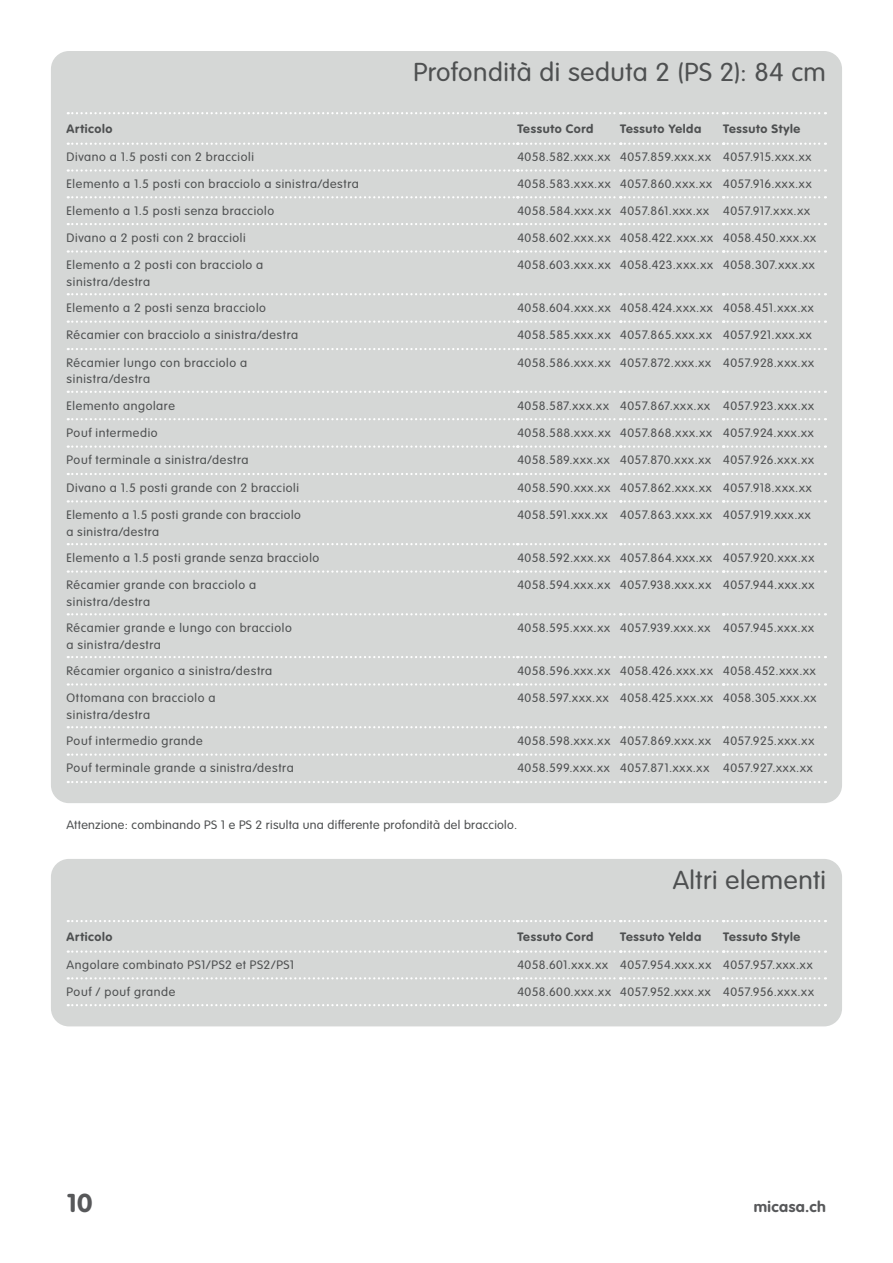
<style>
.page{position:relative;width:893px;height:1263px;background:#fff}
.page>*{position:absolute;margin:0;border:0;box-sizing:border-box;transform-origin:0 0}
.t1{font:300 25.5px "VAG Rounded Std";letter-spacing:.02em;color:#4e5051;scale:1.05 1}
.t2{font:700 25.5px "VAG Rounded Std";color:#57585a;scale:1.05 1}
.t3{font:700 15px "VAG Rounded Std";letter-spacing:.03em;color:#57585a;scale:1.05 1}
.t4{font:300 12px/16.5px "VAG Rounded Std";letter-spacing:.045em;color:#4e5051;scale:1.05 1}
.t5{font:700 12px "VAG Rounded Std";letter-spacing:.05em;color:#4e5051;scale:1.05 1}
.t6{font:300 12px "VAG Rounded Std";letter-spacing:.02em;color:#4e5051;scale:1.05 1}
.t7{font:300 12px/16.5px "VAG Rounded Std";letter-spacing:.045em;color:#4e5051;scale:1.04 1}
</style>
<div class="page">
<div style="left:51px;top:859px;width:791px;height:167px;background:#d5d7d6;border-radius:18px"></div>
<div style="left:51px;top:51px;width:791px;height:752px;background:#d5d7d6;border-radius:18px"></div>
<svg style="left:68px;top:112px;width:758px;height:2px"></svg>
<svg style="left:68px;top:143px;width:758px;height:2px"></svg>
<svg style="left:68px;top:169px;width:758px;height:3px"></svg>
<svg style="left:68px;top:196px;width:758px;height:2px"></svg>
<svg style="left:68px;top:223px;width:758px;height:2px"></svg>
<svg style="left:68px;top:250px;width:758px;height:3px"></svg>
<svg style="left:68px;top:293px;width:758px;height:2px"></svg>
<svg style="left:68px;top:320px;width:758px;height:3px"></svg>
<svg style="left:68px;top:348px;width:758px;height:2px"></svg>
<svg style="left:68px;top:391px;width:758px;height:2px"></svg>
<svg style="left:68px;top:418px;width:758px;height:2px"></svg>
<svg style="left:68px;top:445px;width:758px;height:3px"></svg>
<svg style="left:68px;top:473px;width:758px;height:2px"></svg>
<svg style="left:68px;top:500px;width:758px;height:2px"></svg>
<svg style="left:68px;top:543px;width:758px;height:2px"></svg>
<svg style="left:68px;top:570px;width:758px;height:3px"></svg>
<svg style="left:68px;top:613px;width:758px;height:2px"></svg>
<svg style="left:68px;top:656px;width:758px;height:2px"></svg>
<svg style="left:68px;top:683px;width:758px;height:3px"></svg>
<svg style="left:68px;top:726px;width:758px;height:2px"></svg>
<svg style="left:68px;top:753px;width:758px;height:3px"></svg>
<svg style="left:68px;top:781px;width:758px;height:2px"></svg>
<svg style="left:68px;top:920px;width:758px;height:2px"></svg>
<svg style="left:68px;top:950px;width:758px;height:3px"></svg>
<svg style="left:68px;top:977px;width:758px;height:2px"></svg>
<svg style="left:68px;top:1004px;width:758px;height:2px"></svg>
<h1 class="t1" style="left:413px;top:58px;width:394px">Profondità di seduta 2 (PS 2): 84 cm</h1>
<p class="t5" style="left:67px;top:122px;width:45px">Articolo</p>
<p class="t5" style="left:517px;top:122px;width:74px">Tessuto Cord</p>
<p class="t5" style="left:620px;top:122px;width:79px">Tessuto Yelda</p>
<p class="t5" style="left:723px;top:122px;width:75px">Tessuto Style</p>
<p class="t4" style="left:67px;top:149px;width:180px">Divano a 1.5 posti con 2 braccioli</p>
<p class="t4" style="left:517px;top:149px;width:282px">4058.582.xxx.xx 4057.859.xxx.xx 4057.915.xxx.xx</p>
<p class="t4" style="left:67px;top:176px;width:280px">Elemento a 1.5 posti con bracciolo a sinistra/destra</p>
<p class="t4" style="left:517px;top:176px;width:282px">4058.583.xxx.xx 4057.860.xxx.xx 4057.916.xxx.xx</p>
<p class="t4" style="left:67px;top:203px;width:199px">Elemento a 1.5 posti senza bracciolo</p>
<p class="t4" style="left:517px;top:203px;width:280px">4058.584.xxx.xx 4057.861.xxx.xx 4057.917.xxx.xx</p>
<p class="t4" style="left:67px;top:230px;width:172px">Divano a 2 posti con 2 braccioli</p>
<p class="t4" style="left:517px;top:230px;width:286px">4058.602.xxx.xx 4058.422.xxx.xx 4058.450.xxx.xx</p>
<p class="t4" style="left:67px;top:257px;width:189px">Elemento a 2 posti con bracciolo a sinistra/destra</p>
<p class="t4" style="left:517px;top:257px;width:285px">4058.603.xxx.xx 4058.423.xxx.xx 4058.307.xxx.xx</p>
<p class="t4" style="left:67px;top:300px;width:191px">Elemento a 2 posti senza bracciolo</p>
<p class="t4" style="left:517px;top:300px;width:284px">4058.604.xxx.xx 4058.424.xxx.xx 4058.451.xxx.xx</p>
<p class="t4" style="left:67px;top:327px;width:222px">Récamier con bracciolo a sinistra/destra</p>
<p class="t4" style="left:517px;top:327px;width:282px">4058.585.xxx.xx 4057.865.xxx.xx 4057.921.xxx.xx</p>
<p class="t4" style="left:67px;top:355px;width:173px">Récamier lungo con bracciolo a sinistra/destra</p>
<p class="t4" style="left:517px;top:355px;width:284px">4058.586.xxx.xx 4057.872.xxx.xx 4057.928.xxx.xx</p>
<p class="t4" style="left:67px;top:397px;width:105px">Elemento angolare</p>
<p class="t4" style="left:517px;top:397px;width:284px">4058.587.xxx.xx 4057.867.xxx.xx 4057.923.xxx.xx</p>
<p class="t4" style="left:67px;top:425px;width:88px">Pouf intermedio</p>
<p class="t4" style="left:517px;top:425px;width:284px">4058.588.xxx.xx 4057.868.xxx.xx 4057.924.xxx.xx</p>
<p class="t4" style="left:67px;top:452px;width:175px">Pouf terminale a sinistra/destra</p>
<p class="t4" style="left:517px;top:452px;width:284px">4058.589.xxx.xx 4057.870.xxx.xx 4057.926.xxx.xx</p>
<p class="t4" style="left:67px;top:480px;width:223px">Divano a 1.5 posti grande con 2 braccioli</p>
<p class="t4" style="left:517px;top:480px;width:282px">4058.590.xxx.xx 4057.862.xxx.xx 4057.918.xxx.xx</p>
<p class="t7" style="left:67px;top:507px;width:227px">Elemento a 1.5 posti grande con bracciolo a sinistra/destra</p>
<p class="t4" style="left:517px;top:507px;width:281px">4058.591.xxx.xx 4057.863.xxx.xx 4057.919.xxx.xx</p>
<p class="t4" style="left:67px;top:550px;width:242px">Elemento a 1.5 posti grande senza bracciolo</p>
<p class="t4" style="left:517px;top:550px;width:284px">4058.592.xxx.xx 4057.864.xxx.xx 4057.920.xxx.xx</p>
<p class="t4" style="left:67px;top:577px;width:182px">Récamier grande con bracciolo a sinistra/destra</p>
<p class="t4" style="left:517px;top:577px;width:284px">4058.594.xxx.xx 4057.938.xxx.xx 4057.944.xxx.xx</p>
<p class="t4" style="left:67px;top:620px;width:216px">Récamier grande e lungo con bracciolo a sinistra/destra</p>
<p class="t4" style="left:517px;top:620px;width:284px">4058.595.xxx.xx 4057.939.xxx.xx 4057.945.xxx.xx</p>
<p class="t4" style="left:67px;top:663px;width:197px">Récamier organico a sinistra/destra</p>
<p class="t4" style="left:517px;top:663px;width:286px">4058.596.xxx.xx 4058.426.xxx.xx 4058.452.xxx.xx</p>
<p class="t4" style="left:67px;top:690px;width:143px">Ottomana con bracciolo a sinistra/destra</p>
<p class="t4" style="left:517px;top:690px;width:286px">4058.597.xxx.xx 4058.425.xxx.xx 4058.305.xxx.xx</p>
<p class="t4" style="left:67px;top:733px;width:131px">Pouf intermedio grande</p>
<p class="t4" style="left:517px;top:733px;width:284px">4058.598.xxx.xx 4057.869.xxx.xx 4057.925.xxx.xx</p>
<p class="t4" style="left:67px;top:760px;width:218px">Pouf terminale grande a sinistra/destra</p>
<p class="t4" style="left:517px;top:760px;width:283px">4058.599.xxx.xx 4057.871.xxx.xx 4057.927.xxx.xx</p>
<p class="t6" style="left:66px;top:818px;width:431px">Attenzione: combinando PS 1 e PS 2 risulta una differente profondità del bracciolo.</p>
<h1 class="t1" style="left:673px;top:866px;width:148px">Altri elementi</h1>
<p class="t5" style="left:67px;top:930px;width:45px">Articolo</p>
<p class="t5" style="left:517px;top:930px;width:74px">Tessuto Cord</p>
<p class="t5" style="left:620px;top:930px;width:79px">Tessuto Yelda</p>
<p class="t5" style="left:723px;top:930px;width:75px">Tessuto Style</p>
<p class="t4" style="left:67px;top:957px;width:218px">Angolare combinato PS1/PS2 et PS2/PS1</p>
<p class="t4" style="left:517px;top:957px;width:283px">4058.601.xxx.xx 4057.954.xxx.xx 4057.957.xxx.xx</p>
<p class="t4" style="left:67px;top:984px;width:105px">Pouf / pouf grande</p>
<p class="t4" style="left:517px;top:984px;width:284px">4058.600.xxx.xx 4057.952.xxx.xx 4057.956.xxx.xx</p>
<h1 class="t2" style="left:67px;top:1188px;width:26px">10</h1>
<p class="t3" style="left:754px;top:1198px;width:70px">micasa.ch</p>
</div>
